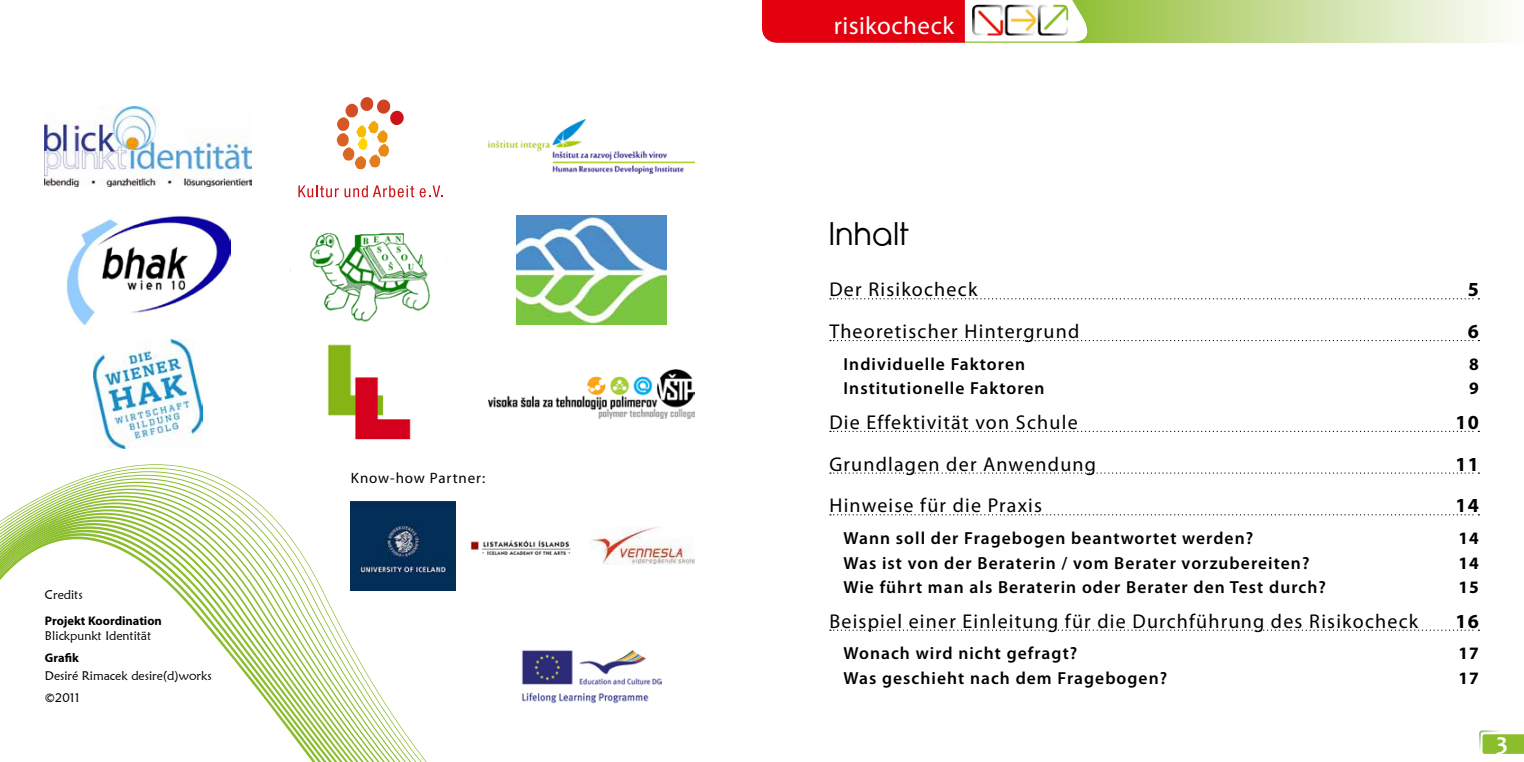
<style>
.page{position:relative;width:1524px;height:762px;background:#fff}
.page>*{position:absolute;margin:0;border:0;box-sizing:border-box;transform-origin:0 0}
.t1{font:32.5px "Opificio";letter-spacing:.045em;color:#000}
.t2{font:25px "Myriad Pro";letter-spacing:.015em;color:#fff}
.t3{font:700 25px "Candara";color:#fff}
.t4{font:20px "Myriad Pro";letter-spacing:.06em;color:#000}
.t5{font:700 20px "Myriad Pro";letter-spacing:.06em;color:#000}
.t6{font:600 17.5px "Myriad Pro";letter-spacing:.06em;color:#000}
.t7{font:700 17.5px "Myriad Pro";letter-spacing:.06em;color:#000}
.t8{font:15px "Myriad Pro";letter-spacing:.06em;color:#000}
.t9{font:12.5px/22.1px "Maiandra GD";color:#000}
.t10{font:700 12.5px "Myriad Pro";color:#000}
</style>
<div class="page">
<svg style="left:762px;top:0;width:744px;height:43px;background:#d39e77"></svg>
<img style="left:972px;top:5px;width:96px;height:30px">
<svg style="left:1479px;top:730px;width:45px;height:24px"></svg>
<svg style="left:830px;top:298px;width:649px;height:1px"></svg>
<svg style="left:830px;top:340px;width:649px;height:1px"></svg>
<svg style="left:830px;top:431px;width:649px;height:1px"></svg>
<svg style="left:830px;top:472px;width:649px;height:2px"></svg>
<svg style="left:830px;top:514px;width:649px;height:1px"></svg>
<svg style="left:830px;top:629px;width:649px;height:2px"></svg>
<svg style="left:24px;top:502px;width:432px;height:4px"></svg>
<svg style="left:13px;top:509px;width:443px;height:4px"></svg>
<svg style="left:8px;top:513px;width:448px;height:3px"></svg>
<svg style="left:2px;top:516px;width:454px;height:4px"></svg>
<svg style="left:0;top:520px;width:456px;height:3px"></svg>
<svg style="left:0;top:523px;width:456px;height:3px"></svg>
<svg style="left:0;top:526px;width:456px;height:4px"></svg>
<svg style="left:0;top:530px;width:456px;height:3px"></svg>
<svg style="left:0;top:533px;width:456px;height:58px"></svg>
<svg style="left:0;top:536px;width:449px;height:226px"></svg>
<img style="left:45px;top:106px;width:206px;height:81px">
<img style="left:66px;top:216px;width:164px;height:109px">
<img style="left:516px;top:216px;width:150px;height:109px">
<img style="left:488px;top:119px;width:206px;height:55px">
<img style="left:327px;top:344px;width:84px;height:96px">
<svg style="left:298px;top:185px;width:116px;height:12px"></svg>
<svg style="left:420px;top:185px;width:23px;height:12px"></svg>
<svg style="left:337px;top:97px;width:67px;height:73px"></svg>
<img style="left:309px;top:232px;width:121px;height:90px">
<img style="left:94px;top:340px;width:109px;height:108px">
<img style="left:488px;top:369px;width:206px;height:50px">
<img style="left:521px;top:650px;width:141px;height:54px">
<img style="left:351px;top:501px;width:104px;height:89px">
<img style="left:470px;top:540px;width:101px;height:16px">
<img style="left:590px;top:527px;width:104px;height:38px">
<p class="t9" style="left:45px;top:583px;width:39px">Credits</p>
<p class="t10" style="left:45px;top:612px;width:118px">Projekt Koordination</p>
<p class="t9" style="left:45px;top:624px;width:108px">Blickpunkt Identität</p>
<p class="t10" style="left:45px;top:649px;width:35px">Grafik</p>
<p class="t9" style="left:45px;top:664px;width:168px">Desiré Rimacek desire(d)works ©2011</p>
<p class="t8" style="left:351px;top:468px;width:136px">Know-how Partner:</p>
<h2 class="t2" style="left:834px;top:10px;width:122px">risikocheck</h2>
<h1 class="t1" style="left:829px;top:216px;width:81px">Inhalt</h1>
<p class="t4" style="left:829px;top:277px;width:150px">Der Risikocheck</p>
<p class="t5" style="left:1468px;top:276px;width:13px">5</p>
<p class="t4" style="left:829px;top:319px;width:251px">Theoretischer Hintergrund</p>
<p class="t5" style="left:1468px;top:318px;width:13px">6</p>
<p class="t6" style="left:843px;top:353px;width:183px">Individuelle Faktoren</p>
<p class="t7" style="left:1469px;top:352px;width:11px">8</p>
<p class="t6" style="left:843px;top:377px;width:203px">Institutionelle Faktoren</p>
<p class="t7" style="left:1469px;top:377px;width:11px">9</p>
<p class="t4" style="left:829px;top:410px;width:250px">Die Effektivität von Schule</p>
<p class="t5" style="left:1455px;top:409px;width:25px">10</p>
<p class="t4" style="left:829px;top:451px;width:268px">Grundlagen der Anwendung</p>
<p class="t5" style="left:1455px;top:451px;width:25px">11</p>
<p class="t4" style="left:829px;top:493px;width:214px">Hinweise für die Praxis</p>
<p class="t5" style="left:1455px;top:492px;width:25px">14</p>
<p class="t6" style="left:843px;top:527px;width:411px">Wann soll der Fragebogen beantwortet werden?</p>
<p class="t7" style="left:1458px;top:527px;width:22px">14</p>
<p class="t6" style="left:843px;top:551px;width:467px">Was ist von der Beraterin / vom Berater vorzubereiten?</p>
<p class="t7" style="left:1458px;top:551px;width:22px">14</p>
<p class="t6" style="left:843px;top:576px;width:484px">Wie führt man als Beraterin oder Berater den Test durch?</p>
<p class="t7" style="left:1458px;top:576px;width:22px">15</p>
<p class="t4" style="left:829px;top:609px;width:590px">Beispiel einer Einleitung für die Durchführung des Risikocheck</p>
<p class="t5" style="left:1455px;top:608px;width:25px">16</p>
<p class="t6" style="left:843px;top:642px;width:235px">Wonach wird nicht gefragt?</p>
<p class="t7" style="left:1458px;top:642px;width:22px">17</p>
<p class="t6" style="left:843px;top:667px;width:325px">Was geschieht nach dem Fragebogen?</p>
<p class="t7" style="left:1458px;top:666px;width:22px">17</p>
<h2 class="t3" style="left:1496px;top:726px;width:13px">3</h2>
</div>
